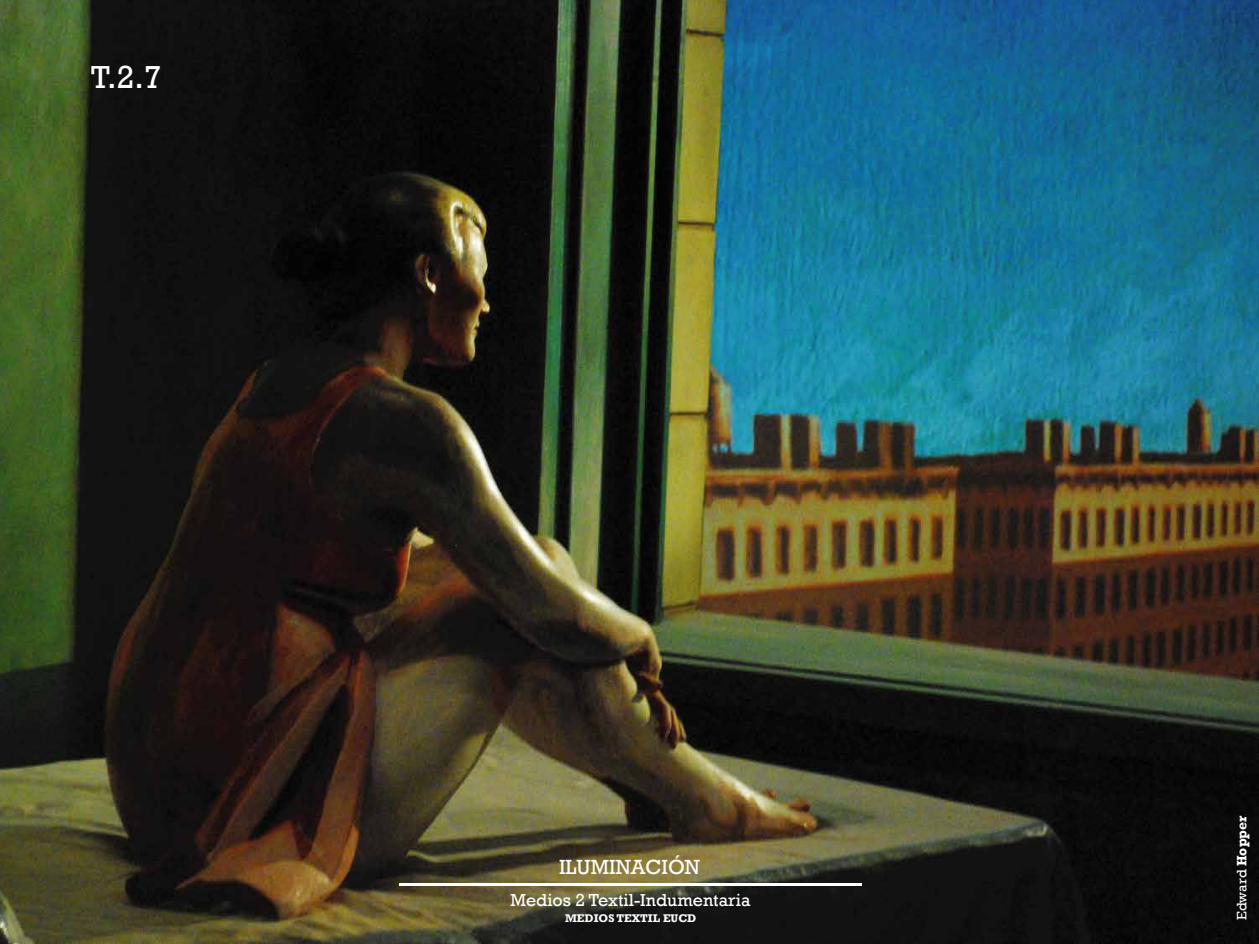
<style>
.page{position:relative;width:1259px;height:944px;background:#fff}
.page>*{position:absolute;margin:0;border:0;box-sizing:border-box;transform-origin:0 0}
.t1{font:32.55px "Rockwell";color:#fff}
.t2{font:21px "Rockwell";color:#fff}
.t3{font:17.85px "Rockwell";color:#fff}
.t4{font:14px "Rockwell";color:#fff}
.t5{font:700 11.38px "Rockwell";color:#fff}
.s1{font-weight:700}
</style>
<div class="page">
<img style="left:0;top:0;width:1258px;height:943px">
<hr style="left:399px;top:883px;width:463px;height:3px;background:#fff">
<h1 class="t1" style="left:91px;top:58px;width:72px">T.2.7</h1>
<p class="t2" style="left:559px;top:854px;width:142px">ILUMINACIÓN</p>
<p class="t3" style="left:510px;top:889px;width:242px">Medios 2 Textil-Indumentaria</p>
<p class="t5" style="left:565px;top:911px;width:133px">MEDIOS TEXTIL EUCD</p>
<p class="t4" style="left:1233px;top:919px;width:106px;rotate:-90deg">Edward <span class="s1">Hopper</span></p>
</div>
